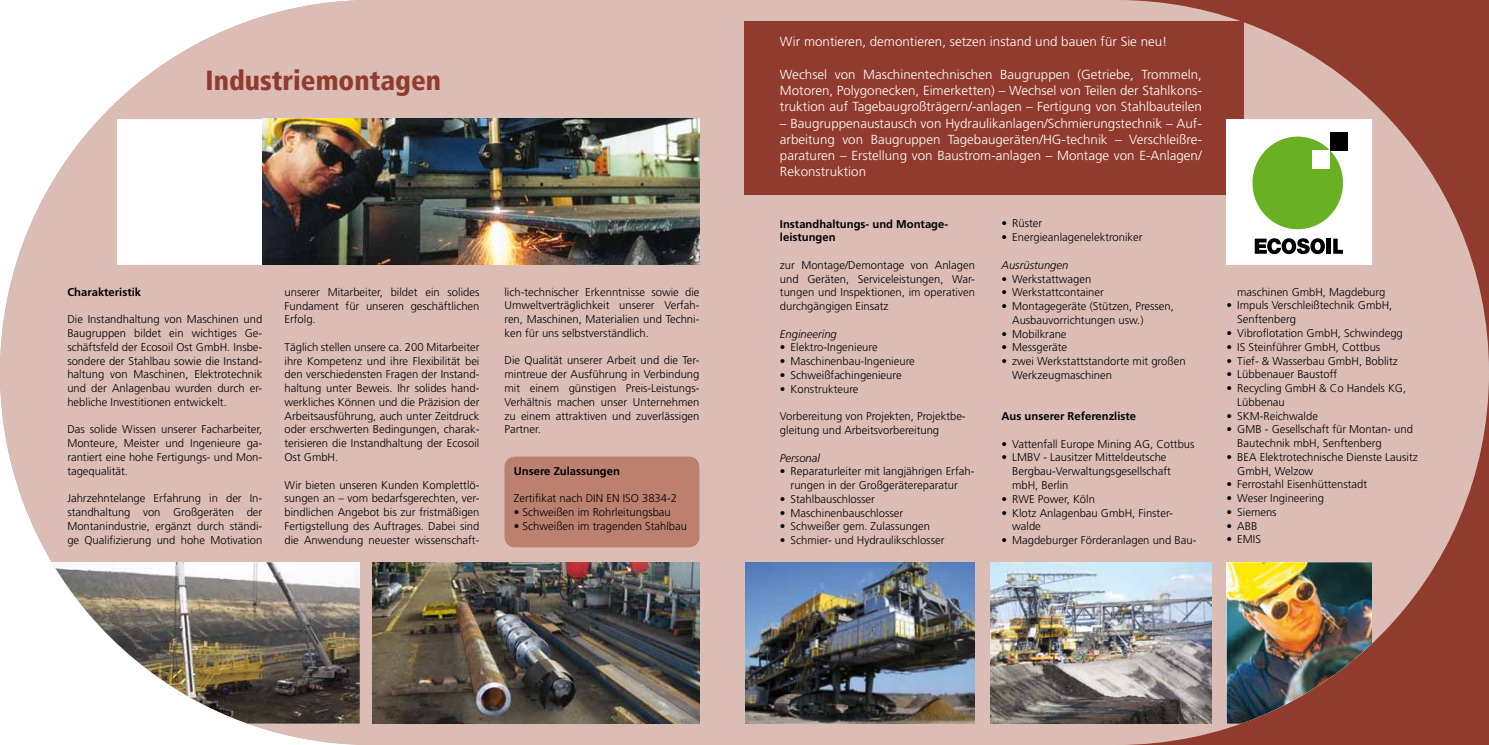
<style>
.page{position:relative;width:1489px;height:745px;background:#fff}
.page>*{position:absolute;margin:0;border:0;box-sizing:border-box;transform-origin:0 0}
.t1{font:900 condensed 27.5px "Frutiger LT";color:#903b2d}
.t2{font:300 13.12px/16.2px "Frutiger";color:#fff;text-align:justify}
.t3{font:300 11.25px/13.8px "Frutiger";color:#000;text-align:justify}
.t4{font:700 11.25px/13.8px "Frutiger";color:#000}
.t5{font:italic 300 11.25px "Frutiger";color:#000}
</style>
<div class="page">
<div style="left:744px;top:0;width:744px;height:744px;background:#903b2d"></div>
<div style="left:744px;top:0;width:744px;height:744px;background:#dbbdb6;border-radius:50%"></div>
<div style="left:372px;top:0;width:744px;height:744px;background:#dbbdb6"></div>
<div style="left:0;top:0;width:744px;height:744px;background:#dbbdb6;border-radius:50%"></div>
<div style="left:744px;top:21px;width:500px;height:174px;background:#903b2d"></div>
<div style="left:1226px;top:119px;width:145px;height:145px;background:#fff"></div>
<div style="left:1252px;top:136px;width:90px;height:93px;background:#6ab023;border-radius:50%"></div>
<div style="left:1311px;top:150px;width:18px;height:18px;background:#fff"></div>
<div style="left:1329px;top:132px;width:18px;height:18px;background:#000"></div>
<svg style="left:1254px;top:238px;width:70px;height:16px"></svg>
<hr style="left:1326px;top:238px;width:4px;height:15px;background:#000">
<svg style="left:1333px;top:238px;width:9px;height:15px"></svg>
<div style="left:117px;top:119px;width:145px;height:145px;background:#fff"></div>
<img style="left:262px;top:119px;width:437px;height:145px">
<img style="left:372px;top:562px;width:327px;height:161px">
<img style="left:745px;top:562px;width:229px;height:161px">
<div style="left:504px;top:456px;width:195px;height:91px;background:#bc816e;border-radius:11px"></div>
<img style="left:1226px;top:562px;width:145px;height:161px">
<img style="left:990px;top:562px;width:221px;height:161px">
<img style="left:52px;top:562px;width:308px;height:161px">
<h1 class="t1" style="left:206px;top:64px;width:237px">Industriemontagen</h1>
<p class="t4" style="left:67px;top:285px;width:75px">Charakteristik</p>
<p class="t3" style="left:67px;top:312px;width:196px">Die Instandhaltung von Maschinen und Baugruppen bildet ein wichtiges Ge&shy;schäftsfeld der Ecosoil Ost GmbH. Insbe&shy;sondere der Stahlbau sowie die Instand&shy;haltung von Maschinen, Elektrotechnik und der Anlagenbau wurden durch er&shy;hebliche Investitionen entwickelt.</p>
<p class="t3" style="left:67px;top:422px;width:196px">Das solide Wissen unserer Facharbeiter, Monteure, Meister und Ingenieure ga&shy;rantiert eine hohe Fertigungs- und Mon&shy;tagequalität.</p>
<p class="t3" style="left:67px;top:491px;width:196px">Jahrzehntelange Erfahrung in der In&shy;standhaltung von Großgeräten der Montanindustrie, ergänzt durch ständi&shy;ge Qualifizierung und hohe Motivation</p>
<p class="t3" style="left:284px;top:285px;width:196px">unserer Mitarbeiter, bildet ein solides Fundament für unseren geschäftlichen Erfolg.</p>
<p class="t3" style="left:284px;top:340px;width:196px">Täglich stellen unsere ca. 200 Mitarbeiter ihre Kompetenz und ihre Flexibilität bei den verschiedensten Fragen der Instand&shy;haltung unter Beweis. Ihr solides hand&shy;werkliches Können und die Präzision der Arbeitsausführung, auch unter Zeitdruck oder erschwerten Bedingungen, charak&shy;terisieren die Instandhaltung der Ecosoil Ost GmbH.</p>
<p class="t3" style="left:284px;top:477px;width:196px">Wir bieten unseren Kunden Komplettlö&shy;sungen an – vom bedarfsgerechten, ver&shy;bindlichen Angebot bis zur fristmäßigen Fertigstellung des Auftrages. Dabei sind die Anwendung neuester wissenschaft-</p>
<p class="t3" style="left:504px;top:285px;width:196px">lich-technischer Erkenntnisse sowie die Umweltverträglichkeit unserer Verfah&shy;ren, Maschinen, Materialien und Techni&shy;ken für uns selbstverständlich.</p>
<p class="t3" style="left:504px;top:353px;width:196px">Die Qualität unserer Arbeit und die Ter&shy;mintreue der Ausführung in Verbindung mit einem günstigen Preis-Leistungs-Verhältnis machen unser Unternehmen zu einem attraktiven und zuverlässigen Partner.</p>
<p class="t4" style="left:514px;top:463px;width:108px">Unsere Zulassungen</p>
<p class="t3" style="left:514px;top:491px;width:165px">Zertifikat nach DIN EN ISO 3834-2</p>
<p class="t3" style="left:514px;top:505px;width:158px">• Schweißen im Rohrleitungsbau</p>
<p class="t3" style="left:514px;top:518px;width:175px">• Schweißen im tragenden Stahlbau</p>
<p class="t2" style="left:780px;top:34px;width:389px">Wir montieren, demontieren, setzen instand und bauen für Sie neu!</p>
<p class="t2" style="left:780px;top:66px;width:423px">Wechsel von Maschinentechnischen Baugruppen (Getriebe, Trommeln, Motoren, Polygonecken, Eimerketten) – Wechsel von Teilen der Stahlkons&shy;truktion auf Tagebaugroßträgern/-anlagen – Fertigung von Stahlbauteilen</p>
<p class="t2" style="left:780px;top:115px;width:423px">– Baugruppenaustausch von Hydraulikanlagen/Schmierungstechnik – Auf&shy;arbeitung von Baugruppen Tagebaugeräten/HG-technik – Verschleißre&shy;paraturen – Erstellung von Baustrom-anlagen – Montage von E-Anlagen/ Rekonstruktion</p>
<p class="t4" style="left:780px;top:217px;width:170px">Instandhaltungs- und Montage&shy;leistungen</p>
<p class="t3" style="left:780px;top:258px;width:196px">zur Montage/Demontage von Anlagen und Geräten, Serviceleistungen, War&shy;tungen und Inspektionen, im operativen durchgängigen Einsatz</p>
<p class="t5" style="left:780px;top:327px;width:58px">Engineering</p>
<p class="t3" style="left:780px;top:340px;width:99px">• Elektro-Ingenieure</p>
<p class="t3" style="left:780px;top:354px;width:136px">• Maschinenbau-Ingenieure</p>
<p class="t3" style="left:780px;top:368px;width:123px">• Schweißfachingenieure</p>
<p class="t3" style="left:780px;top:382px;width:80px">• Konstrukteure</p>
<p class="t3" style="left:780px;top:409px;width:187px">Vorbereitung von Projekten, Projektbe&shy;gleitung und Arbeitsvorbereitung</p>
<p class="t5" style="left:780px;top:451px;width:42px">Personal</p>
<p class="t3" style="left:780px;top:464px;width:196px;text-align:center">• Reparaturleiter mit langjährigen Erfah&shy;rungen in der Großgerätereparatur</p>
<p class="t3" style="left:780px;top:492px;width:97px">• Stahlbauschlosser</p>
<p class="t3" style="left:780px;top:505px;width:125px">• Maschinenbauschlosser</p>
<p class="t3" style="left:780px;top:519px;width:152px">• Schweißer gem. Zulassungen</p>
<p class="t3" style="left:780px;top:533px;width:166px">• Schmier- und Hydraulikschlosser</p>
<p class="t3" style="left:1001px;top:217px;width:42px">• Rüster</p>
<p class="t3" style="left:1001px;top:230px;width:143px">• Energieanlagenelektroniker</p>
<p class="t5" style="left:1001px;top:258px;width:68px">Ausrüstungen</p>
<p class="t3" style="left:1001px;top:272px;width:91px">• Werkstattwagen</p>
<p class="t3" style="left:1001px;top:285px;width:104px">• Werkstattcontainer</p>
<p class="t3" style="left:1012px;top:299px;width:163px;text-indent:-11px">• Montagegeräte (Stützen, Pressen,<br>Ausbauvorrichtungen usw.)</p>
<p class="t3" style="left:1001px;top:327px;width:67px">• Mobilkrane</p>
<p class="t3" style="left:1001px;top:340px;width:67px">• Messgeräte</p>
<p class="t3" style="left:1012px;top:354px;width:175px;text-indent:-11px">• zwei Werkstattstandorte mit großen<br>Werkzeugmaschinen</p>
<p class="t4" style="left:1001px;top:409px;width:136px">Aus unserer Referenzliste</p>
<p class="t3" style="left:1001px;top:437px;width:194px">• Vattenfall Europe Mining AG, Cottbus</p>
<p class="t3" style="left:1012px;top:450px;width:160px;text-align:left;text-indent:-11px">• LMBV - Lausitzer Mitteldeutsche<br>Bergbau-Verwaltungsgesellschaft mbH, Berlin</p>
<p class="t3" style="left:1001px;top:492px;width:95px">• RWE Power, Köln</p>
<p class="t3" style="left:1012px;top:505px;width:162px;text-indent:-11px">• Klotz Anlagenbau GmbH, Finster&shy;walde</p>
<p class="t3" style="left:1001px;top:533px;width:196px">• Magdeburger Förderanlagen und Bau-</p>
<p class="t3" style="left:1237px;top:285px;width:150px">maschinen GmbH, Magdeburg</p>
<p class="t3" style="left:1237px;top:298px;width:157px;text-indent:-11px">• Impuls Verschleißtechnik GmbH,<br>Senftenberg</p>
<p class="t3" style="left:1226px;top:326px;width:178px">• Vibroflotation GmbH, Schwindegg</p>
<p class="t3" style="left:1226px;top:340px;width:155px">• IS Steinführer GmbH, Cottbus</p>
<p class="t3" style="left:1226px;top:353px;width:173px">• Tief- &amp; Wasserbau GmbH, Boblitz</p>
<p class="t3" style="left:1226px;top:367px;width:112px">• Lübbenauer Baustoff</p>
<p class="t3" style="left:1237px;top:381px;width:170px;text-indent:-11px">• Recycling GmbH &amp; Co Handels KG,<br>Lübbenau</p>
<p class="t3" style="left:1226px;top:408px;width:93px">• SKM-Reichwalde</p>
<p class="t3" style="left:1237px;top:422px;width:177px;text-indent:-11px">• GMB - Gesellschaft für Montan- und<br>Bautechnik mbH, Senftenberg</p>
<p class="t3" style="left:1237px;top:450px;width:182px;text-indent:-11px">• BEA Elektrotechnische Dienste Lausitz<br>GmbH, Welzow</p>
<p class="t3" style="left:1226px;top:477px;width:142px">• Ferrostahl Eisenhüttenstadt</p>
<p class="t3" style="left:1226px;top:491px;width:99px">• Weser Ingineering</p>
<p class="t3" style="left:1226px;top:505px;width:52px">• Siemens</p>
<p class="t3" style="left:1226px;top:518px;width:32px">• ABB</p>
<p class="t3" style="left:1226px;top:532px;width:36px">• EMIS</p>
</div>
